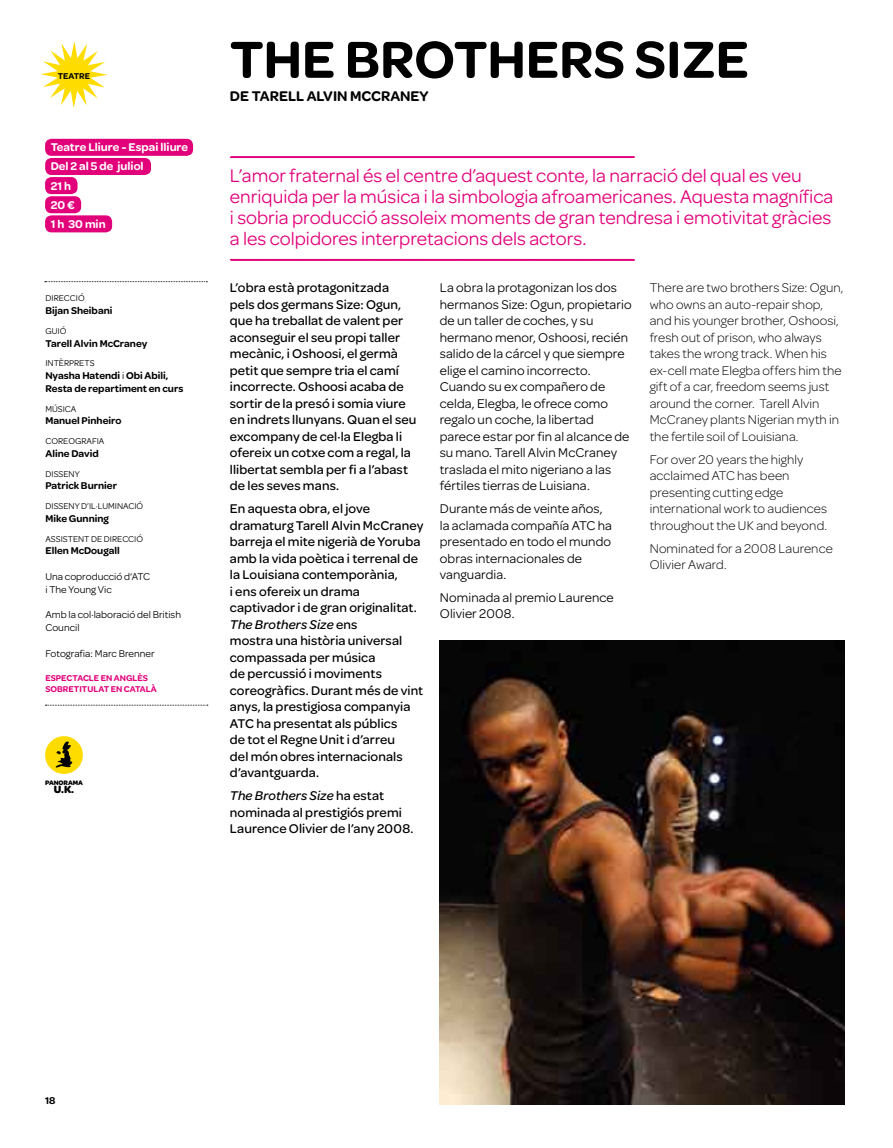
<style>
.page{position:relative;width:893px;height:1148px;background:#fff}
.page>*{position:absolute;margin:0;border:0;box-sizing:border-box;transform-origin:0 0}
.t1{font:600 55.5px "Omnes";color:#000}
.t2{font:19.5px/21px "Omnes";color:#e2007a}
.t3{font:600 15px "Omnes";color:#000}
.t4{font:500 13.5px/16.5px "Omnes";letter-spacing:.01em;color:#000}
.t5{font:13.5px/16.5px "Omnes";letter-spacing:.01em;color:#000}
.t6{font:300 13.5px/16.5px "Omnes";letter-spacing:.005em;color:#000}
.t7{font:600 12px/19.2px "Omnes";color:#fff}
.t8{font:700 11.25px "Omnes";color:#000}
.t9{font:600 10.5px/12.8px "Omnes";color:#000}
.t10{font:10.5px/12.8px "Omnes";color:#000}
.t11{font:9px "Omnes";color:#000}
.t12{font:600 9px/11.2px "Omnes";color:#e2007a}
.t13{font:600 9px "Omnes";color:#000}
.t14{font:700 6.9px "Omnes";letter-spacing:-.01em;color:#000}
.s1{font-weight:400}
.s2{font-style:italic}
</style>
<div class="page">
<svg style="left:41px;top:41px;width:67px;height:67px"></svg>
<div style="left:45px;top:139px;width:148px;height:17px;background:#e2007a;border-radius:6px"></div>
<div style="left:45px;top:158px;width:106px;height:17px;background:#e2007a;border-radius:6px"></div>
<div style="left:45px;top:177px;width:32px;height:17px;background:#e2007a;border-radius:6px"></div>
<div style="left:45px;top:196px;width:36px;height:17px;background:#e2007a;border-radius:6px"></div>
<svg style="left:45px;top:281px;width:162px;height:1px"></svg>
<svg style="left:230px;top:156px;width:405px;height:2px"></svg>
<svg style="left:230px;top:259px;width:405px;height:2px"></svg>
<img style="left:440px;top:640px;width:404px;height:464px">
<div style="left:45px;top:215px;width:67px;height:17px;background:#e2007a;border-radius:6px"></div>
<svg style="left:45px;top:704px;width:163px;height:1px"></svg>
<div style="left:45px;top:736px;width:38px;height:38px;background:#ffdc00;border-radius:50%"></div>
<svg style="left:55px;top:738px;width:20px;height:30px"></svg>
<p class="t13" style="left:58px;top:71px;width:34px">TEATRE</p>
<p class="t7" style="left:51px;top:138px;width:139px">Teatre Lliure - Espai lliure<br>Del 2 al 5 de juliol<br>21 h<br>20 €<br>1 h 30 min</p>
<p class="t11" style="left:45px;top:293px;width:41px">direcció</p>
<p class="t9" style="left:45px;top:304px;width:69px">Bijan Sheibani</p>
<p class="t11" style="left:45px;top:326px;width:22px">guió</p>
<p class="t9" style="left:45px;top:337px;width:103px">Tarell Alvin McCraney</p>
<p class="t11" style="left:45px;top:358px;width:51px">intèrPrets</p>
<p class="t9" style="left:45px;top:369px;width:139px">Nyasha Hatendi <span class="s1">i</span> Obi Abili,<br>Resta de repartiment en curs</p>
<p class="t11" style="left:45px;top:403px;width:32px">Música</p>
<p class="t9" style="left:45px;top:414px;width:77px">Manuel Pinheiro</p>
<p class="t11" style="left:45px;top:436px;width:61px">coreograFia</p>
<p class="t9" style="left:45px;top:447px;width:55px">Aline David</p>
<p class="t11" style="left:45px;top:468px;width:36px">disseny</p>
<p class="t9" style="left:45px;top:479px;width:73px">Patrick Burnier</p>
<p class="t11" style="left:45px;top:501px;width:99px">disseny d’il·luMinació</p>
<p class="t9" style="left:45px;top:512px;width:65px">Mike Gunning</p>
<p class="t11" style="left:45px;top:533px;width:99px">assistent de direcció</p>
<p class="t9" style="left:45px;top:544px;width:76px">Ellen McDougall</p>
<p class="t10" style="left:45px;top:570px;width:106px">una coproducció d‘atc i the young vic</p>
<p class="t10" style="left:45px;top:608px;width:137px">amb la col·laboració del British council</p>
<p class="t10" style="left:45px;top:646px;width:111px">Fotografia: Marc Brenner</p>
<p class="t12" style="left:45px;top:672px;width:113px">ESPECTACLE EN ANGLÈS<br>SOBRETITULAT EN CATALà</p>
<p class="t14" style="left:45px;top:778px;width:39px">PANORAMA</p>
<p class="t8" style="left:54px;top:783px;width:22px">U.K.</p>
<h1 class="t1" style="left:230px;top:28px;width:520px">THE BROTHERS SIZE</h1>
<p class="t3" style="left:230px;top:88px;width:200px">DE TARELL ALVIN MCCRANEY</p>
<p class="t2" style="left:230px;top:165px;width:605px">l’amor fraternal és el centre d’aquest conte, la narració del qual es veu enriquida per la música i la simbologia afroamericanes. aquesta magnífica i sobria producció assoleix moments de gran tendresa i emotivitat gràcies a les colpidores interpretacions dels actors.</p>
<p class="t4" style="left:230px;top:279px;width:188px">L’obra està protagonitzada pels dos germans Size: Ogun, que ha treballat de valent per aconseguir el seu propi taller mecànic, i Oshoosi, el germà petit que sempre tria el camí incorrecte. Oshoosi acaba de sortir de la presó i somia viure en indrets llunyans. Quan el seu excompany de cel·la Elegba li ofereix un cotxe com a regal, la llibertat sembla per fi a l’abast de les seves mans.</p>
<p class="t4" style="left:230px;top:500px;width:195px">En aquesta obra, el jove dramaturg Tarell Alvin McCraney barreja el mite nigerià de Yoruba amb la vida poètica i terrenal de la Louisiana contemporània,<br>i ens ofereix un drama captivador i de gran originalitat.<br><span class="s2">The Brothers Size</span> ens<br>mostra una història universal compassada per música<br>de percussió i moviments coreogràfics. Durant més de vint anys, la prestigiosa companyia<br>ATC ha presentat als públics<br>de tot el Regne Unit i d’arreu<br>del món obres internacionals d’avantguarda.</p>
<p class="t4" style="left:230px;top:787px;width:185px"><span class="s2">The Brothers Size</span> ha estat nominada al prestigiós premi<br>Laurence Olivier de l’any 2008.</p>
<p class="t5" style="left:440px;top:279px;width:193px">la obra la protagonizan los dos hermanos size: ogun, propietario de un taller de coches, y su hermano menor, oshoosi, recién salido de la cárcel y que siempre elige el camino incorrecto. cuando su ex compañero de celda, elegba, le ofrece como regalo un coche, la libertad parece estar por fin al alcance de su mano. tarell alvin Mccraney traslada el mito nigeriano a las fértiles tierras de luisiana.</p>
<p class="t5" style="left:440px;top:500px;width:174px">durante más de veinte años, la aclamada compañía atc ha presentado en todo el mundo obras internacionales de vanguardia.</p>
<p class="t5" style="left:440px;top:589px;width:175px">nominada al premio laurence olivier 2008.</p>
<p class="t6" style="left:649px;top:279px;width:195px">There are two brothers Size: Ogun, who owns an auto-repair shop, and his younger brother, Oshoosi, fresh out of prison, who always takes the wrong track. When his ex-cell mate Elegba offers him the gift of a car, freedom seems just around the corner. Tarell Alvin<br>McCraney plants Nigerian myth in the fertile soil of Louisiana.</p>
<p class="t6" style="left:649px;top:451px;width:179px">For over 20 years the highly acclaimed ATC has been presenting cutting edge international work to audiences throughout the UK and beyond.</p>
<p class="t6" style="left:649px;top:540px;width:184px">Nominated for a 2008 Laurence<br>Olivier Award.</p>
<p class="t9" style="left:45px;top:1094px;width:12px">18</p>
</div>
